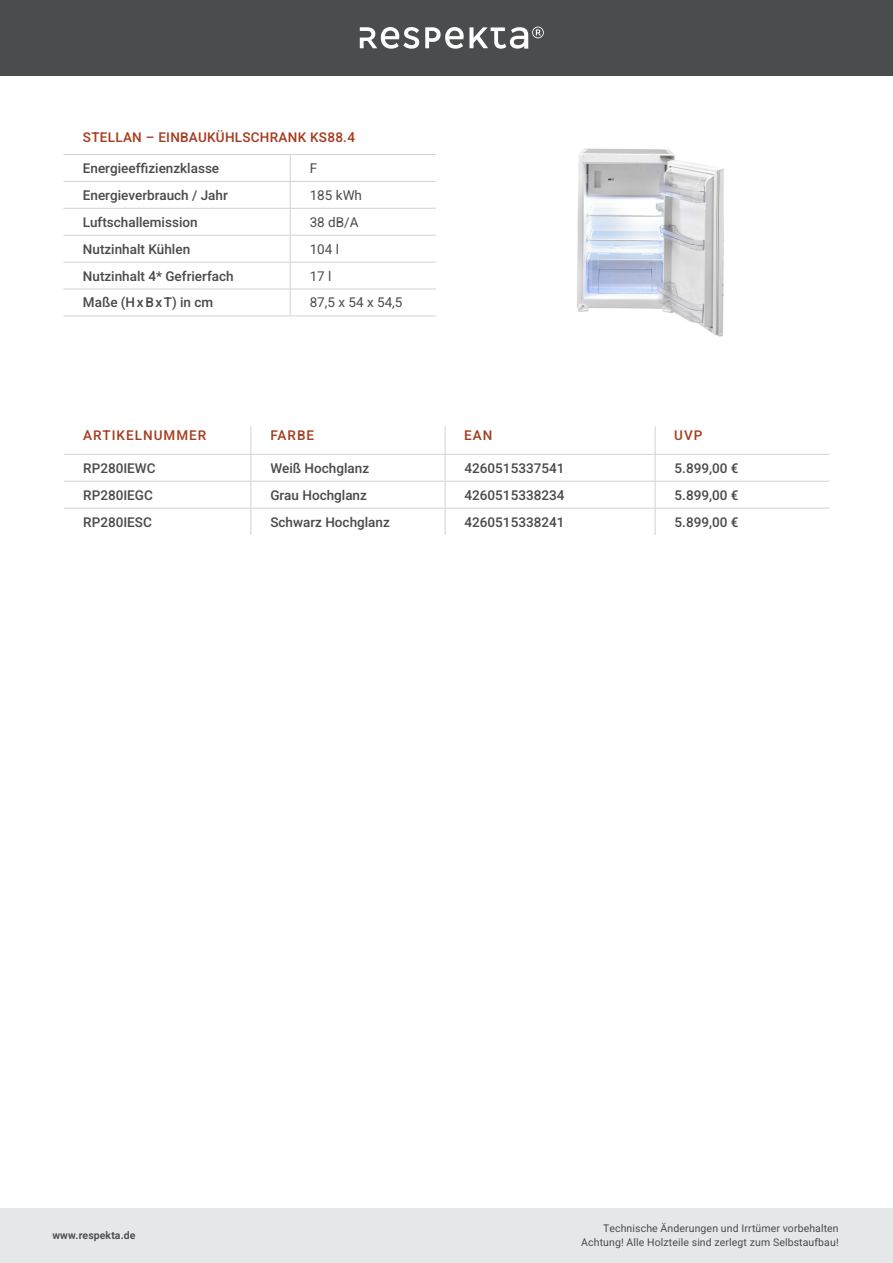
<style>
.page{position:relative;width:893px;height:1263px;background:#fff}
.page>*{position:absolute;margin:0;border:0;box-sizing:border-box;transform-origin:0 0}
.t1{font:500 13.5px "Heebo";color:#4b4c4d}
.t2{font:500 13.5px "Heebo";letter-spacing:.02em;color:#a63e22}
.t3{font:13.5px "Heebo";color:#4b4c4d}
.t4{font:500 13.5px "Heebo";letter-spacing:.075em;color:#a63e22}
.t5{font:10.5px/13.5px "Heebo";letter-spacing:.01em;color:#4b4c4d;text-align:right}
.t6{font:600 10.5px "Heebo";letter-spacing:.01em;color:#4b4c4d}
</style>
<div class="page">
<div style="left:0;top:0;width:893px;height:75px;background:#4b4c4d"></div>
<div style="left:0;top:1208px;width:893px;height:55px;background:#e6e7e9"></div>
<svg style="left:360px;top:27px;width:59px;height:22px"></svg>
<svg style="left:425px;top:27px;width:119px;height:22px"></svg>
<hr style="left:63px;top:154px;width:227px;height:1px;background:#d1d2d4">
<hr style="left:290px;top:154px;width:146px;height:1px;background:#d1d2d4">
<hr style="left:63px;top:181px;width:227px;height:1px;background:#d1d2d4">
<hr style="left:290px;top:181px;width:146px;height:1px;background:#d1d2d4">
<hr style="left:63px;top:208px;width:227px;height:1px;background:#d1d2d4">
<hr style="left:290px;top:208px;width:146px;height:1px;background:#d1d2d4">
<hr style="left:63px;top:235px;width:227px;height:1px;background:#d1d2d4">
<hr style="left:290px;top:235px;width:146px;height:1px;background:#d1d2d4">
<hr style="left:63px;top:262px;width:227px;height:1px;background:#d1d2d4">
<hr style="left:290px;top:262px;width:146px;height:1px;background:#d1d2d4">
<hr style="left:63px;top:289px;width:227px;height:1px;background:#d1d2d4">
<hr style="left:290px;top:289px;width:146px;height:1px;background:#d1d2d4">
<svg style="left:290px;top:155px;width:1px;height:160px"></svg>
<hr style="left:63px;top:315px;width:227px;height:1px;background:#d1d2d4">
<hr style="left:290px;top:315px;width:146px;height:1px;background:#d1d2d4">
<img style="left:577px;top:148px;width:148px;height:188px">
<hr style="left:64px;top:481px;width:187px;height:1px;background:#d1d2d4">
<hr style="left:251px;top:481px;width:194px;height:1px;background:#d1d2d4">
<hr style="left:445px;top:481px;width:210px;height:1px;background:#d1d2d4">
<hr style="left:655px;top:481px;width:174px;height:1px;background:#d1d2d4">
<hr style="left:64px;top:508px;width:187px;height:1px;background:#d1d2d4">
<hr style="left:251px;top:508px;width:194px;height:1px;background:#d1d2d4">
<hr style="left:445px;top:508px;width:210px;height:1px;background:#d1d2d4">
<hr style="left:655px;top:508px;width:174px;height:1px;background:#d1d2d4">
<svg style="left:250px;top:426px;width:1px;height:109px"></svg>
<svg style="left:445px;top:426px;width:1px;height:109px"></svg>
<svg style="left:655px;top:426px;width:1px;height:109px"></svg>
<hr style="left:64px;top:454px;width:187px;height:1px;background:#d1d2d4">
<hr style="left:251px;top:454px;width:194px;height:1px;background:#d1d2d4">
<hr style="left:445px;top:454px;width:210px;height:1px;background:#d1d2d4">
<hr style="left:655px;top:454px;width:174px;height:1px;background:#d1d2d4">
<p class="t2" style="left:83px;top:128px;width:274px">STELLAN – EINBAUKÜHLSCHRANK KS88.4</p>
<p class="t1" style="left:83px;top:159px;width:138px">Energieeffizienzklasse</p>
<p class="t3" style="left:310px;top:159px;width:9px">F</p>
<p class="t1" style="left:83px;top:186px;width:146px">Energieverbrauch / Jahr</p>
<p class="t3" style="left:310px;top:186px;width:54px">185 kWh</p>
<p class="t1" style="left:83px;top:213px;width:116px">Luftschallemission</p>
<p class="t3" style="left:310px;top:213px;width:50px">38 dB/A</p>
<p class="t1" style="left:83px;top:239px;width:109px">Nutzinhalt Kühlen</p>
<p class="t3" style="left:310px;top:239px;width:31px">104 l</p>
<p class="t1" style="left:83px;top:266px;width:152px">Nutzinhalt 4* Gefrierfach</p>
<p class="t3" style="left:310px;top:266px;width:23px">17 l</p>
<p class="t1" style="left:83px;top:293px;width:132px">Maße (HxBxT) in cm</p>
<p class="t3" style="left:310px;top:293px;width:94px">87,5 x 54 x 54,5</p>
<p class="t4" style="left:83px;top:426px;width:125px">ARTIKELNUMMER</p>
<p class="t2" style="left:270px;top:426px;width:45px">FARBE</p>
<p class="t2" style="left:464px;top:426px;width:30px">EAN</p>
<p class="t2" style="left:674px;top:426px;width:30px">UVP</p>
<p class="t1" style="left:83px;top:459px;width:74px">RP280IEWC</p>
<p class="t1" style="left:270px;top:459px;width:100px">Weiß Hochglanz</p>
<p class="t1" style="left:465px;top:459px;width:101px">4260515337541</p>
<p class="t1" style="left:675px;top:459px;width:65px">5.899,00 €</p>
<p class="t1" style="left:83px;top:485px;width:71px">RP280IEGC</p>
<p class="t1" style="left:270px;top:485px;width:98px">Grau Hochglanz</p>
<p class="t1" style="left:465px;top:485px;width:101px">4260515338234</p>
<p class="t1" style="left:675px;top:485px;width:65px">5.899,00 €</p>
<p class="t1" style="left:83px;top:512px;width:70px">RP280IESC</p>
<p class="t1" style="left:270px;top:512px;width:121px">Schwarz Hochglanz</p>
<p class="t1" style="left:465px;top:512px;width:101px">4260515338241</p>
<p class="t1" style="left:675px;top:512px;width:65px">5.899,00 €</p>
<p class="t6" style="left:52px;top:1228px;width:85px">www.respekta.de</p>
<p class="t5" style="left:581px;top:1222px;width:259px">Technische Änderungen und Irrtümer vorbehalten<br>Achtung! Alle Holzteile sind zerlegt zum Selbstaufbau!</p>
</div>
